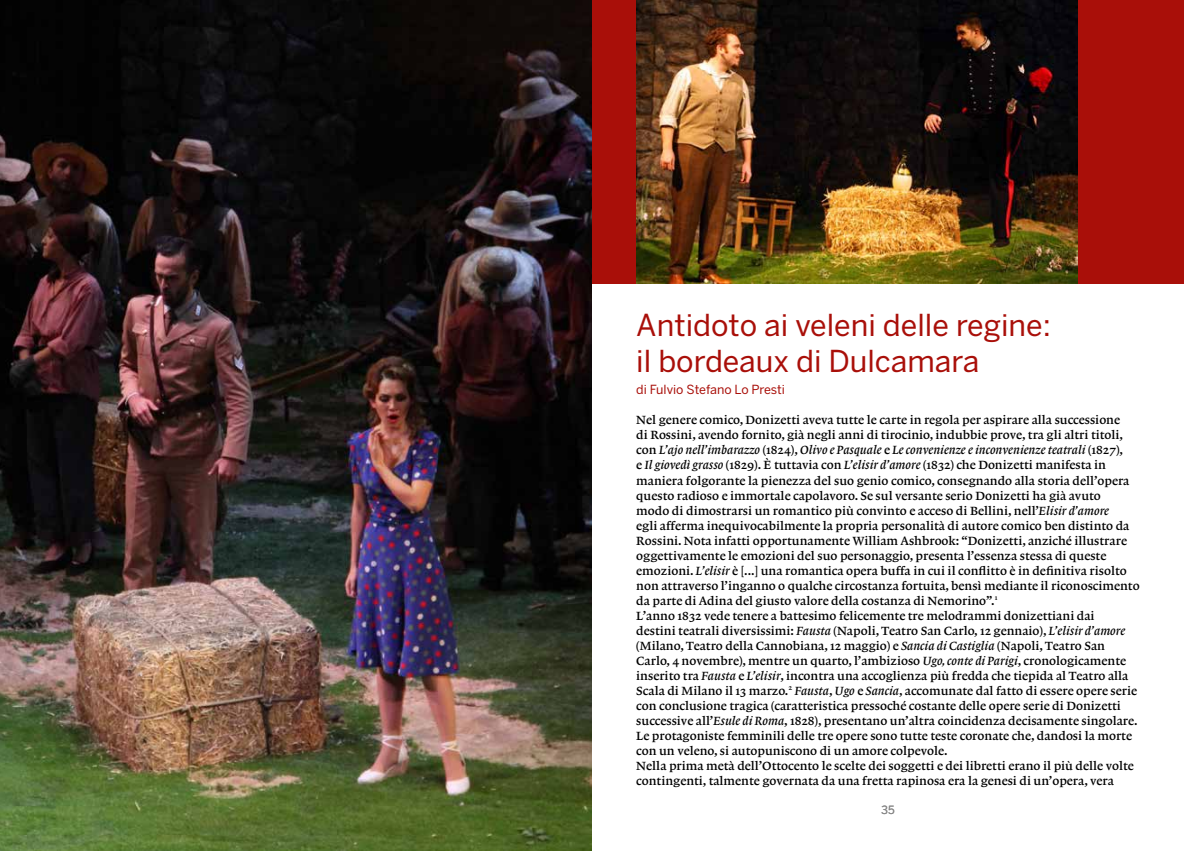
<style>
.page{position:relative;width:1184px;height:851px;background:#fff}
.page>*{position:absolute;margin:0;border:0;box-sizing:border-box;transform-origin:0 0}
.t1{font:30px/36px "Benton Sans";color:#a90f09}
.t2{font:12.5px/15px "Lexicon No 1 Roman B";color:#000}
.t3{font:12.5px "Lexicon No 1 Italic B";color:#000}
.t4{font:12.5px "Benton Sans";letter-spacing:-.005em;color:#a90f09}
.t5{font:11.25px "Benton Sans";color:#878787}
.s1{font-family:"Lexicon No 1 Roman B"}
.s2{font-family:"Lexicon No 1 Italic B"}
</style>
<div class="page">
<div style="left:592px;top:0;width:591px;height:283px;background:#a90f09"></div>
<img style="left:636px;top:0;width:441px;height:283px">
<img style="left:0;top:0;width:592px;height:850px">
<h1 class="t1" style="left:636px;top:306px;width:416px">Antidoto ai veleni delle regine: il bordeaux di Dulcamara</h1>
<p class="t4" style="left:636px;top:382px;width:150px">di Fulvio Stefano Lo Presti</p>
<p class="t2" style="left:636px;top:413px;width:488px">Nel genere comico, Donizetti aveva tutte le carte in regola per aspirare alla successione di Rossini, avendo fornito, già negli anni di tirocinio, indubbie prove, tra gli altri titoli,</p>
<p class="t3" style="left:636px;top:443px;width:488px"><span class="s1">con</span> L’ajo nell’imbarazzo <span class="s1">(1824),</span> Olivo e Pasquale <span class="s1">e</span> Le convenienze e inconvenienze teatrali <span class="s1">(1827),</span></p>
<p class="t2" style="left:636px;top:458px;width:505px">e <span class="s2">Il giovedì grasso</span> (1829). È tuttavia con <span class="s2">L’elisir d’amore</span> (1832) che Donizetti manifesta in maniera folgorante la pienezza del suo genio comico, consegnando alla storia dell’opera questo radioso e immortale capolavoro. Se sul versante serio Donizetti ha già avuto<br>modo di dimostrarsi un romantico più convinto e acceso di Bellini, nell’<span class="s2">Elisir d’amore<br></span>egli afferma inequivocabilmente la propria personalità di autore comico ben distinto da Rossini. Nota infatti opportunamente William Ashbrook: “Donizetti, anziché illustrare oggettivamente le emozioni del suo personaggio, presenta l’essenza stessa di queste emozioni. <span class="s2">L’elisir</span> è [...] una romantica opera buffa in cui il conflitto è in definitiva risolto non attraverso l’inganno o qualche circostanza fortuita, bensì mediante il riconoscimento da parte di Adina del giusto valore della costanza di Nemorino”.<sup>1<br></sup>L’anno 1832 vede tenere a battesimo felicemente tre melodrammi donizettiani dai<br>destini teatrali diversissimi: <span class="s2">Fausta</span> (Napoli, Teatro San Carlo, 12 gennaio), <span class="s2">L’elisir d’amore </span>(Milano, Teatro della Cannobiana, 12 maggio) e <span class="s2">Sancia di Castiglia</span> (Napoli, Teatro San Carlo, 4 novembre), mentre un quarto, l’ambizioso <span class="s2">Ugo, conte di Parigi</span>, cronologicamente inserito tra <span class="s2">Fausta</span> e <span class="s2">L’elisir</span>, incontra una accoglienza più fredda che tiepida al Teatro alla Scala di Milano il 13 marzo.<sup>2</sup> <span class="s2">Fausta</span>, <span class="s2">Ugo</span> e <span class="s2">Sancia</span>, accomunate dal fatto di essere opere serie con conclusione tragica (caratteristica pressoché costante delle opere serie di Donizetti successive all’<span class="s2">Esule di Roma</span>, 1828), presentano un’altra coincidenza decisamente singolare.<br>Le protagoniste femminili delle tre opere sono tutte teste coronate che, dandosi la morte con un veleno, si autopuniscono di un amore colpevole.<br>Nella prima metà dell’Ottocento le scelte dei soggetti e dei libretti erano il più delle volte contingenti, talmente governata da una fretta rapinosa era la genesi di un’opera, vera</p>
<p class="t5" style="left:881px;top:803px;width:15px">35</p>
</div>
